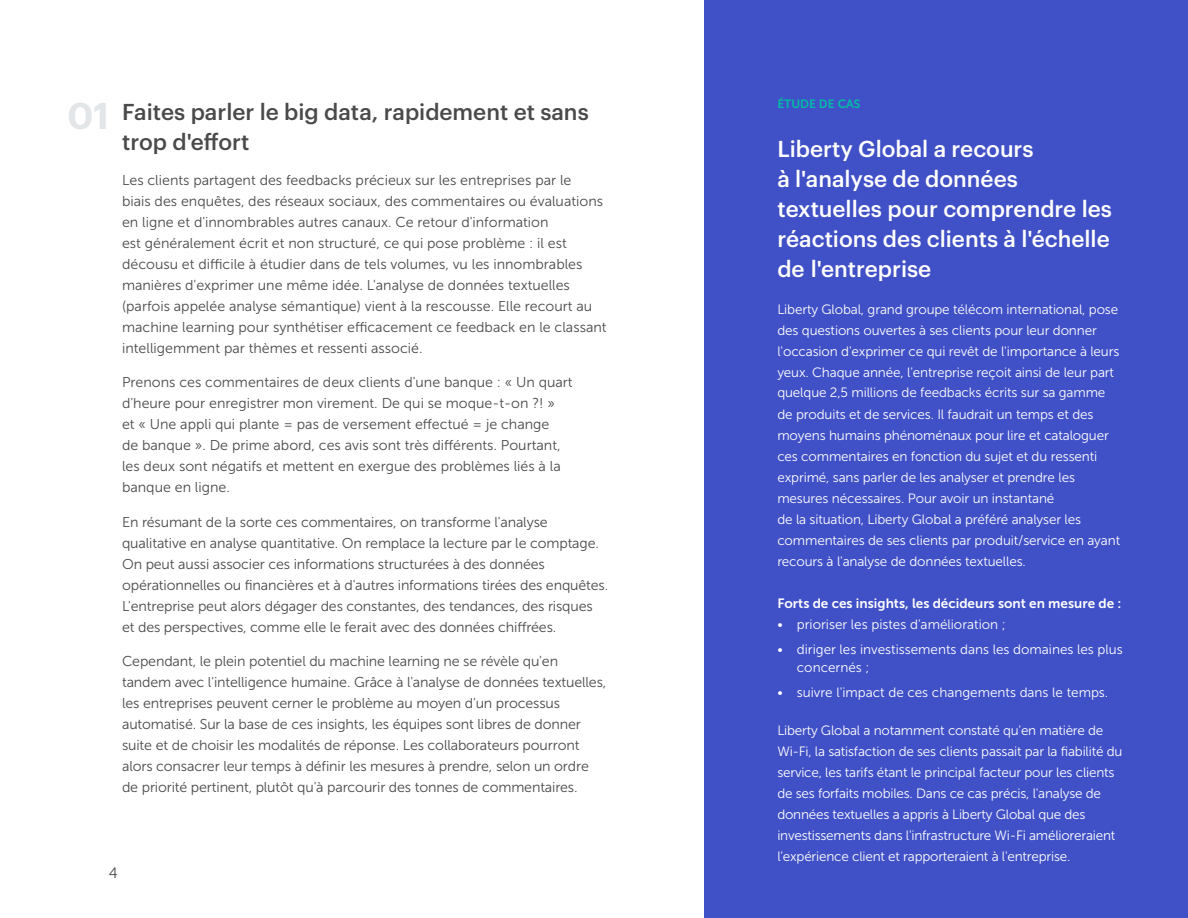
<style>
.page{position:relative;width:1188px;height:918px;background:#fff}
.page>*{position:absolute;margin:0;border:0;box-sizing:border-box;transform-origin:0 0}
.t1{font:600 36.45px "Graphik";color:#e2e6e8}
.t2{font:500 22.5px/30px "Graphik";color:#fff}
.t3{font:500 22.5px/30px "Graphik";color:#4a4a4a}
.t4{font:15px "Museo Sans 300";color:#4a4a4a}
.t5{font:14.25px/21px "Museo Sans 300";letter-spacing:-.01em;color:#4a4a4a}
.t6{font:13.5px/21px "Museo Sans 300";letter-spacing:-.01em;color:#fff}
.t7{font:13.5px "Museo Sans 700";color:#fff}
.t8{font:12px "Museo Sans 700";color:#00bfa5}
</style>
<div class="page">
<div style="left:704px;top:0;width:484px;height:918px;background:#4050c6"></div>
<h1 class="t1" style="left:68px;top:88px;width:43px">01</h1>
<p class="t8" style="left:777px;top:97px;width:85px">ÉTUDE DE CAS</p>
<h2 class="t2" style="left:777px;top:132px;width:336px">Liberty Global a recours<br>à l'analyse de données textuelles pour comprendre les réactions des clients à l'échelle de l'entreprise</h2>
<p class="t6" style="left:777px;top:299px;width:344px">Liberty Global, grand groupe télécom international, pose des questions ouvertes à ses clients pour leur donner l'occasion d'exprimer ce qui revêt de l'importance à leurs yeux. Chaque année, l'entreprise reçoit ainsi de leur part quelque 2,5 millions de feedbacks écrits sur sa gamme de produits et de services. Il faudrait un temps et des moyens humains phénoménaux pour lire et cataloguer ces commentaires en fonction du sujet et du ressenti exprimé, sans parler de les analyser et prendre les mesures nécessaires. Pour avoir un instantané<br>de la situation, Liberty Global a préféré analyser les commentaires de ses clients par produit/service en ayant recours à l'analyse de données textuelles.</p>
<p class="t7" style="left:777px;top:596px;width:345px">Forts de ces insights, les décideurs sont en mesure de :</p>
<p class="t6" style="left:777px;top:614px;width:230px">• prioriser les pistes d'amélioration ;</p>
<p class="t6" style="left:797px;top:640px;width:327px;line-height:18px;text-indent:-19px">• diriger les investissements dans les domaines les plus concernés ;</p>
<p class="t6" style="left:777px;top:682px;width:332px">• suivre l'impact de ces changements dans le temps.</p>
<p class="t6" style="left:777px;top:720px;width:347px">Liberty Global a notamment constaté qu'en matière de Wi-Fi, la satisfaction de ses clients passait par la fiabilité du service, les tarifs étant le principal facteur pour les clients de ses forfaits mobiles. Dans ce cas précis, l'analyse de données textuelles a appris à Liberty Global que des investissements dans l'infrastructure Wi-Fi amélioreraient l'expérience client et rapporteraient à l'entreprise.</p>
<h2 class="t3" style="left:122px;top:95px;width:468px">Faites parler le big data, rapidement et sans trop d'effort</h2>
<p class="t5" style="left:122px;top:170px;width:486px">Les clients partagent des feedbacks précieux sur les entreprises par le<br>biais des enquêtes, des réseaux sociaux, des commentaires ou évaluations en ligne et d'innombrables autres canaux. Ce retour d'information<br>est généralement écrit et non structuré, ce qui pose problème : il est décousu et difficile à étudier dans de tels volumes, vu les innombrables manières d'exprimer une même idée. L'analyse de données textuelles (parfois appelée analyse sémantique) vient à la rescousse. Elle recourt au machine learning pour synthétiser efficacement ce feedback en le classant intelligemment par thèmes et ressenti associé.</p>
<p class="t5" style="left:122px;top:372px;width:452px">Prenons ces commentaires de deux clients d'une banque : « Un quart d'heure pour enregistrer mon virement. De qui se moque-t-on ?! »<br>et « Une appli qui plante = pas de versement effectué = je change<br>de banque ». De prime abord, ces avis sont très différents. Pourtant, les deux sont négatifs et mettent en exergue des problèmes liés à la banque en ligne.</p>
<p class="t5" style="left:122px;top:512px;width:488px">En résumant de la sorte ces commentaires, on transforme l'analyse qualitative en analyse quantitative. On remplace la lecture par le comptage.<br>On peut aussi associer ces informations structurées à des données opérationnelles ou financières et à d'autres informations tirées des enquêtes.<br>L'entreprise peut alors dégager des constantes, des tendances, des risques et des perspectives, comme elle le ferait avec des données chiffrées.</p>
<p class="t5" style="left:122px;top:651px;width:486px">Cependant, le plein potentiel du machine learning ne se révèle qu'en tandem avec l'intelligence humaine. Grâce à l'analyse de données textuelles, les entreprises peuvent cerner le problème au moyen d'un processus automatisé. Sur la base de ces insights, les équipes sont libres de donner suite et de choisir les modalités de réponse. Les collaborateurs pourront alors consacrer leur temps à définir les mesures à prendre, selon un ordre de priorité pertinent, plutôt qu'à parcourir des tonnes de commentaires.</p>
<p class="t4" style="left:109px;top:865px;width:10px">4</p>
</div>
